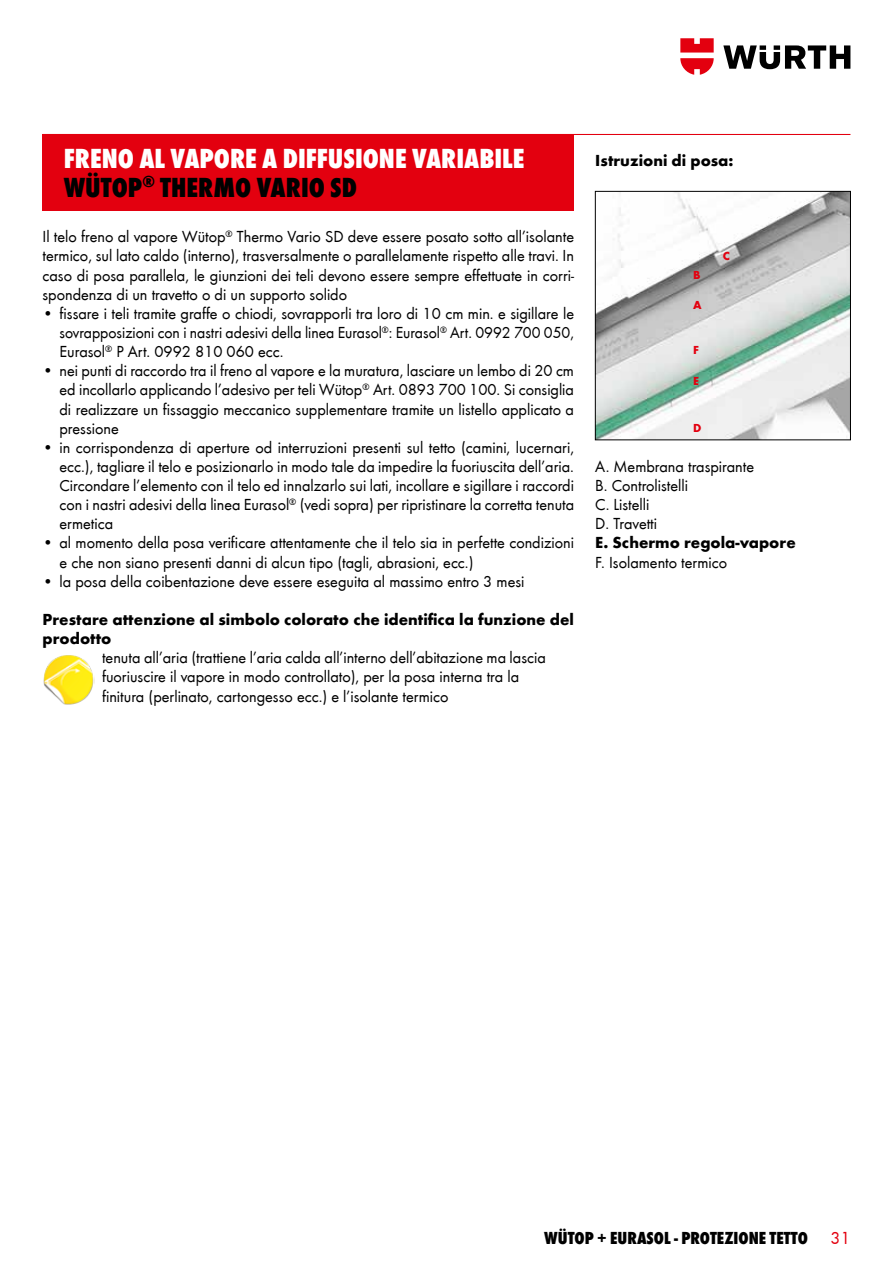
<style>
.page{position:relative;width:893px;height:1263px;background:#fff}
.page>*{position:absolute;margin:0;border:0;box-sizing:border-box;transform-origin:0 0}
.t1{font:800 condensed 28.5px/28.5px "Wuerth";color:#fff}
.t2{font:800 condensed 18px "Wuerth";color:#000}
.t3{font:18px "Wuerth";color:#e3000f}
.t4{font:16.5px/19.2px "Wuerth";color:#000;text-align:justify}
.t5{font:700 16.5px/19.2px "Wuerth";color:#000}
.t6{font:700 12px "Wuerth";color:#e3000f}
.s1{color:#000}
</style>
<div class="page">
<svg style="left:723px;top:45px;width:127px;height:24px"></svg>
<svg style="left:680px;top:38px;width:34px;height:37px"></svg>
<img style="left:44px;top:655px;width:51px;height:50px">
<img style="left:597px;top:193px;width:252px;height:245px">
<div style="left:595px;top:191px;width:256px;height:249px;border:1px solid #000"></div>
<div style="left:43px;top:134px;width:531px;height:77px;background:#e3000f"></div>
<hr style="left:43px;top:134px;width:807px;height:1px;background:#e3000f">
<h1 class="t1" style="left:64px;top:142px;width:462px">FRENO AL VAPORE A DIFFUSIONE VARIABILE<br><span class="s1">WÜTOP</span><sup>®</sup> <span class="s1">THERMO VARIO SD</span></h1>
<p class="t4" style="left:43px;top:226px;width:533px">Il telo freno al vapore Wütop<sup>®</sup> Thermo Vario SD deve essere posato sotto all’isolante termico, sul lato caldo (interno), trasversalmente o parallelamente rispetto alle travi. In caso di posa parallela, le giunzioni dei teli devono essere sempre effettuate in corri&shy;spondenza di un travetto o di un supporto solido</p>
<p class="t4" style="left:60px;top:303px;width:516px;text-indent:-17px">• fissare i teli tramite graffe o chiodi, sovrapporli tra loro di 10 cm min. e sigillare le sovrapposizioni con i nastri adesivi della linea Eurasol<sup>®</sup>: Eurasol<sup>®</sup> Art. 0992 700 050, Eurasol<sup>®</sup> P Art. 0992 810 060 ecc.</p>
<p class="t4" style="left:60px;top:360px;width:516px;text-indent:-17px">• nei punti di raccordo tra il freno al vapore e la muratura, lasciare un lembo di 20 cm ed incollarlo applicando l’adesivo per teli Wütop<sup>®</sup> Art. 0893 700 100. Si consiglia di realizzare un fissaggio meccanico supplementare tramite un listello applicato a pressione</p>
<p class="t4" style="left:60px;top:437px;width:516px;text-indent:-17px">• in corrispondenza di aperture od interruzioni presenti sul tetto (camini, lucernari, ecc.), tagliare il telo e posizionarlo in modo tale da impedire la fuoriuscita dell’aria.<br>Circondare l’elemento con il telo ed innalzarlo sui lati, incollare e sigillare i raccordi con i nastri adesivi della linea Eurasol<sup>®</sup> (vedi sopra) per ripristinare la corretta tenuta ermetica</p>
<p class="t4" style="left:60px;top:533px;width:516px;text-indent:-17px">• al momento della posa verificare attentamente che il telo sia in perfette condizioni e che non siano presenti danni di alcun tipo (tagli, abrasioni, ecc.)</p>
<p class="t4" style="left:43px;top:571px;width:483px">• la posa della coibentazione deve essere eseguita al massimo entro 3 mesi</p>
<p class="t5" style="left:43px;top:609px;width:533px">Prestare attenzione al simbolo colorato che identifica la funzione del prodotto</p>
<p class="t4" style="left:102px;top:647px;width:445px;text-align:left">tenuta all’aria (trattiene l’aria calda all’interno dell’abitazione ma lascia fuoriuscire il vapore in modo controllato), per la posa interna tra la finitura (perlinato, cartongesso ecc.) e l’isolante termico</p>
<p class="t5" style="left:595px;top:149px;width:140px">Istruzioni di posa:</p>
<p class="t6" style="left:693px;top:266px;width:9px">B</p>
<p class="t6" style="left:693px;top:296px;width:10px">A</p>
<p class="t6" style="left:693px;top:341px;width:7px">F</p>
<p class="t6" style="left:693px;top:372px;width:7px">E</p>
<p class="t6" style="left:693px;top:419px;width:10px">D</p>
<p class="t6" style="left:723px;top:247px;width:9px">C</p>
<p class="t4" style="left:595px;top:456px;width:160px;text-align:left">A. Membrana traspirante<br>B. Controlistelli<br>C. Listelli<br>D. Travetti</p>
<p class="t5" style="left:595px;top:532px;width:202px">E. Schermo regola-vapore</p>
<p class="t4" style="left:595px;top:552px;width:133px">F. Isolamento termico</p>
<p class="t2" style="left:544px;top:1225px;width:265px">WÜTOP + EURASOL - PROTEZIONE TETTO</p>
<p class="t3" style="left:830px;top:1225px;width:21px">31</p>
</div>
